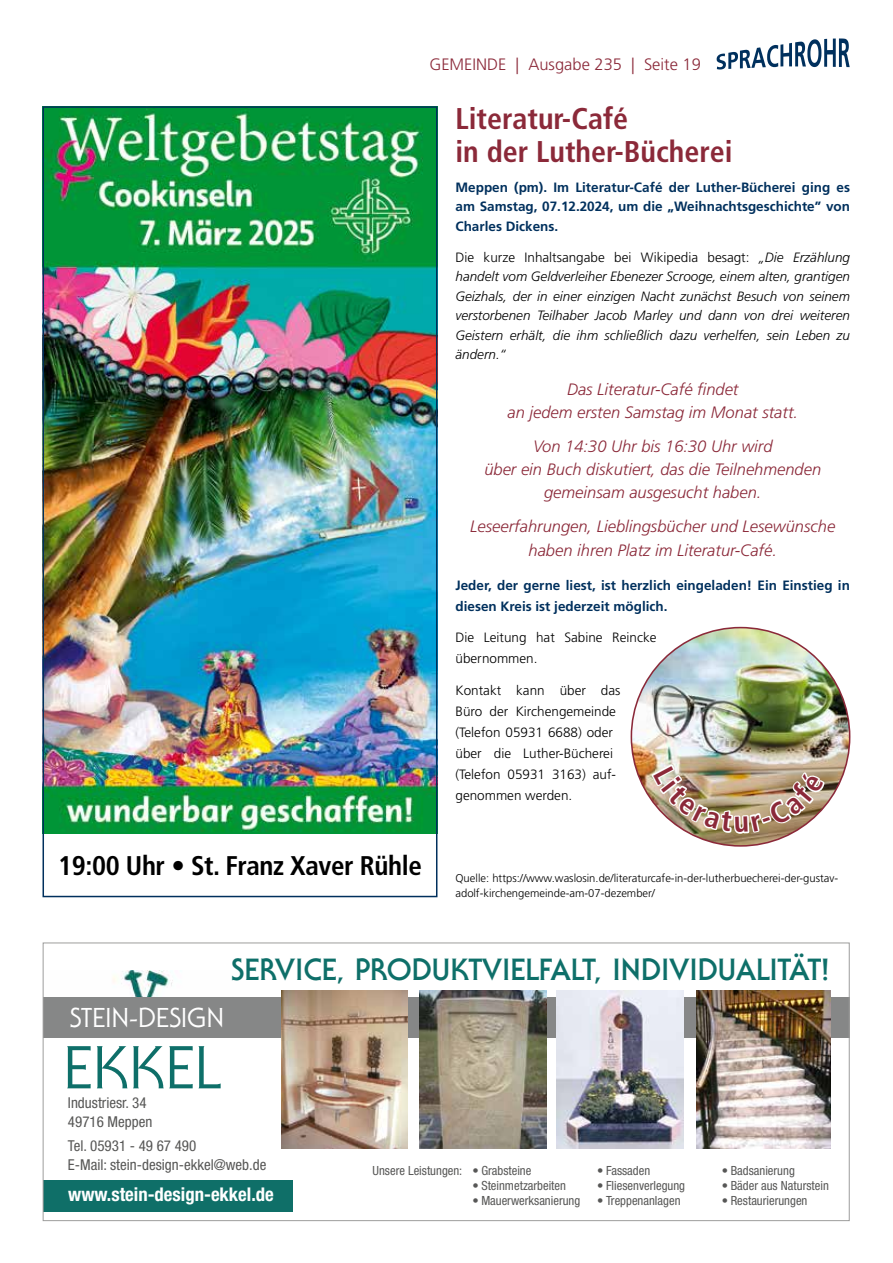
<style>
.page{position:relative;width:893px;height:1263px;background:#fff}
.page>*{position:absolute;margin:0;border:0;box-sizing:border-box;transform-origin:0 0}
.t1{font:59.25px "Serif Gothic Std";color:#0e6f69}
.t2{font:700 30px "Serif Gothic Std";color:#0e6f69}
.t3{font:700 condensed 30px/33px "Frutiger LT Pro";color:#8b2939}
.t4{font:700 condensed 27px "Frutiger LT Pro";letter-spacing:-.015em;color:#000}
.t5{font:26.7px "Serif Gothic Std";color:#fff}
.t6{font:700 condensed 18.9px "Helvetica Neue LT Std";color:#fff}
.t7{font:italic 300 16.5px/23.2px "Frutiger LT Pro";color:#8b2939;text-align:center}
.t8{font:300 16.5px "Frutiger LT Pro";color:#8b2939}
.t9{font:condensed 15px/18.9px "Helvetica Neue LT Std";color:#575756}
.t10{font:italic 300 13.5px/19.5px "Frutiger LT Pro";color:#000;text-align:justify}
.t11{font:700 13.5px/19.5px "Frutiger LT Pro";color:#00305d;text-align:justify}
.t12{font:300 13.5px/21px "Frutiger LT Pro";color:#000}
.t13{font:condensed 12.6px "Helvetica Neue LT Std";color:#575756}
.t14{font:300 11.25px/15px "Frutiger LT Pro";color:#000}
.s1{font-style:normal}
</style>
<div class="page">
<svg style="left:717px;top:38px;width:133px;height:32px"></svg>
<div style="left:43px;top:1180px;width:249px;height:32px;background:#0f6f68"></div>
<img style="left:113px;top:971px;width:60px;height:26px">
<div style="left:43px;top:997px;width:807px;height:41px;background:#868787"></div>
<img style="left:282px;top:991px;width:126px;height:157px">
<img style="left:419px;top:991px;width:127px;height:157px">
<img style="left:557px;top:991px;width:126px;height:157px">
<img style="left:696px;top:991px;width:134px;height:157px">
<img style="left:46px;top:109px;width:388px;height:724px">
<div style="left:43px;top:106px;width:394px;height:791px;border:2px solid #00305d"></div>
<img style="left:631px;top:628px;width:219px;height:218px;border-radius:109px">
<img style="left:653px;top:766px;width:171px;height:66px">
<p class="t8" style="left:429px;top:55px;width:273px">GEMEINDE | Ausgabe 235 | Seite 19</p>
<h2 class="t3" style="left:455px;top:102px;width:279px">Literatur-Café<br>in der Luther-Bücherei</h2>
<h3 class="t4" style="left:58px;top:850px;width:365px">19:00 Uhr • St. Franz Xaver Rühle</h3>
<p class="t11" style="left:455px;top:177px;width:396px">Meppen (pm). Im Literatur-Café der Luther-Bücherei ging es am Samstag, 07.12.2024, um die „Weihnachtsgeschichte” von Charles Dickens.</p>
<p class="t10" style="left:455px;top:247px;width:396px"><span class="s1">Die kurze Inhaltsangabe bei Wikipedia besagt:</span> „Die Erzählung handelt vom Geldverleiher Ebenezer Scrooge, einem alten, grantigen Geizhals, der in einer einzigen Nacht zunächst Besuch von seinem verstorbenen Teilhaber Jacob Marley und dann von drei weiteren Geistern erhält, die ihm schließlich dazu verhelfen, sein Leben zu ändern.“</p>
<p class="t7" style="left:507px;top:377px;width:292px">Das Literatur-Café findet<br>an jedem ersten Samstag im Monat statt.</p>
<p class="t7" style="left:484px;top:434px;width:338px">Von 14:30 Uhr bis 16:30 Uhr wird<br>über ein Buch diskutiert, das die Teilnehmenden gemeinsam ausgesucht haben.</p>
<p class="t7" style="left:470px;top:514px;width:366px;line-height:24px">Leseerfahrungen, Lieblingsbücher und Lesewünsche haben ihren Platz im Literatur-Café.</p>
<p class="t11" style="left:455px;top:575px;width:396px;line-height:21px">Jeder, der gerne liest, ist herzlich eingeladen! Ein Einstieg in diesen Kreis ist jederzeit möglich.</p>
<p class="t12" style="left:455px;top:627px;width:203px">Die Leitung hat Sabine Reincke übernommen.</p>
<p class="t12" style="left:455px;top:680px;width:166px">Kontakt kann über das<br>Büro der Kirchengemeinde (Telefon 05931 6688) oder über die Luther-Bücherei (Telefon 05931 3163) auf&shy;genommen werden.</p>
<p class="t14" style="left:455px;top:870px;width:384px">Quelle: https://www.waslosin.de/literaturcafe-in-der-lutherbuecherei-der-gustav&shy;adolf-kirchengemeinde-am-07-dezember/</p>
<h3 class="t5" style="left:70px;top:1001px;width:156px">STEIN-DESIGN</h3>
<h1 class="t1" style="left:63px;top:1031px;width:159px">EKKEL</h1>
<h2 class="t2" style="left:231px;top:952px;width:600px">SERVICE, PRODUKTVIELFALT, INDIVIDUALITÄT!</h2>
<p class="t9" style="left:68px;top:1093px;width:86px">Industriesr. 34<br>49716 Meppen</p>
<p class="t9" style="left:68px;top:1136px;width:200px">Tel. 05931 - 49 67 490<br>E-Mail: stein-design-ekkel@web.de</p>
<h3 class="t6" style="left:68px;top:1182px;width:207px">www.stein-design-ekkel.de</h3>
<p class="t13" style="left:372px;top:1163px;width:91px">Unsere Leistungen:</p>
<p class="t13" style="left:472px;top:1163px;width:61px">• Grabsteine</p>
<p class="t13" style="left:472px;top:1178px;width:95px">• Steinmetzarbeiten</p>
<p class="t13" style="left:472px;top:1193px;width:109px">• Mauerwerksanierung</p>
<p class="t13" style="left:597px;top:1163px;width:55px">• Fassaden</p>
<p class="t13" style="left:597px;top:1178px;width:90px">• Fliesenverlegung</p>
<p class="t13" style="left:597px;top:1193px;width:85px">• Treppenanlagen</p>
<p class="t13" style="left:722px;top:1163px;width:75px">• Badsanierung</p>
<p class="t13" style="left:722px;top:1178px;width:109px">• Bäder aus Naturstein</p>
<p class="t13" style="left:722px;top:1193px;width:87px">• Restaurierungen</p>
</div>
